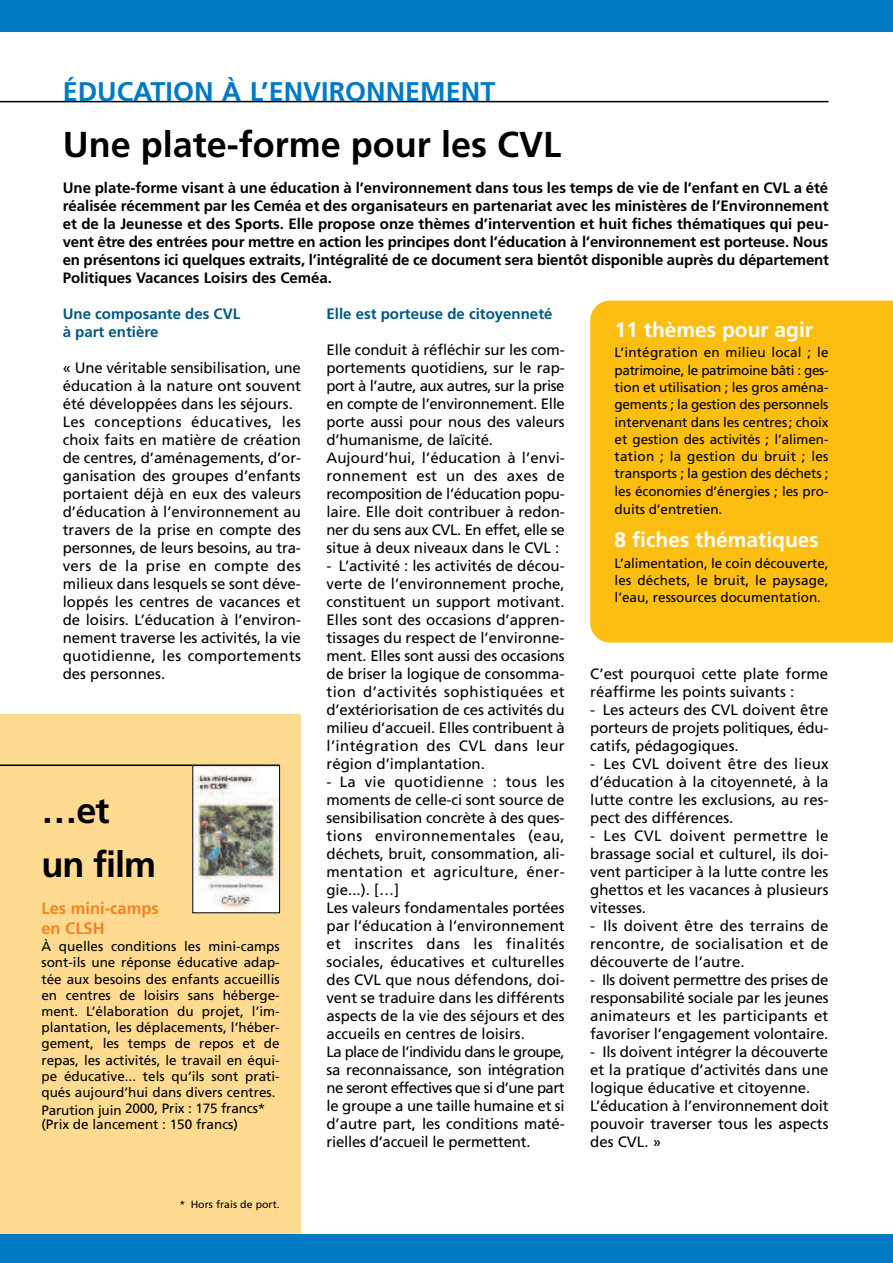
<style>
.page{position:relative;width:893px;height:1263px;background:#fff}
.page>*{position:absolute;margin:0;border:0;box-sizing:border-box;transform-origin:0 0}
.t1{font:700 36px/54px "Frutiger";color:#000}
.t2{font:700 27px "Frutiger";color:#007ac2}
.t3{font:700 21px "Frutiger";color:#fff}
.t4{font:700 16.5px/19.8px "Frutiger";color:#f58220}
.t5{font:15px/18px "Frutiger";color:#000;text-align:justify}
.t6{font:700 15px/18px "Frutiger";color:#000;text-align:justify}
.t7{font:700 15px/18px "Frutiger";color:#005883}
.t8{font:13.5px/16.2px "Frutiger";color:#000;text-align:justify}
.t9{font:10.5px "Frutiger";color:#000}
</style>
<div class="page">
<div style="left:0;top:715px;width:301px;height:522px;background:#fedb90"></div>
<hr style="left:0;top:101px;width:828px;height:1px;background:#000">
<div style="left:0;top:1234px;width:892px;height:29px;background:#007ac2"></div>
<div style="left:0;top:0;width:892px;height:31px;background:#007ac2"></div>
<hr style="left:0;top:765px;width:280px;height:1px;background:#000">
<div style="left:590px;top:301px;width:302px;height:342px;background:#fdbe12"></div>
<img style="left:195px;top:767px;width:83px;height:144px">
<div style="left:193px;top:765px;width:87px;height:148px;border:1px solid #000"></div>
<h2 class="t2" style="left:63px;top:81px;width:434px">ÉDUCATION À L’ENVIRONNEMENT</h2>
<h1 class="t1" style="left:63px;top:120px;width:500px">Une plate-forme pour les CVL</h1>
<p class="t6" style="left:63px;top:180px;width:767px">Une plate-forme visant à une éducation à l’environnement dans tous les temps de vie de l’enfant en CVL a été réalisée récemment par les Ceméa et des organisateurs en partenariat avec les ministères de l’Environnement et de la Jeunesse et des Sports. Elle propose onze thèmes d’intervention et huit fiches thématiques qui peu&shy;vent être des entrées pour mettre en action les principes dont l’éducation à l’environnement est porteuse. Nous en présentons ici quelques extraits, l’intégralité de ce document sera bientôt disponible auprès du département Politiques Vacances Loisirs des Ceméa.</p>
<p class="t7" style="left:63px;top:306px;width:179px">Une composante des CVL à part entière</p>
<p class="t5" style="left:63px;top:360px;width:240px;text-align:left">« Une véritable sensibilisation, une éducation à la nature ont souvent été développées dans les séjours.<br>Les conceptions éducatives, les choix faits en matière de création de centres, d’aménagements, d’or&shy;ganisation des groupes d’enfants portaient déjà en eux des valeurs d’éducation à l’environnement au travers de la prise en compte des personnes, de leurs besoins, au tra&shy;vers de la prise en compte des milieux dans lesquels se sont déve&shy;loppés les centres de vacances et de loisirs. L’éducation à l’environ&shy;nement traverse les activités, la vie quotidienne, les comportements des personnes.</p>
<p class="t7" style="left:326px;top:306px;width:227px">Elle est porteuse de citoyenneté</p>
<p class="t5" style="left:326px;top:342px;width:240px;text-align:left">Elle conduit à réfléchir sur les com&shy;portements quotidiens, sur le rap&shy;port à l’autre, aux autres, sur la prise en compte de l’environnement. Elle porte aussi pour nous des valeurs d’humanisme, de laïcité.<br>Aujourd’hui, l’éducation à l’envi&shy;ronnement est un des axes de recomposition de l’éducation popu&shy;laire. Elle doit contribuer à redon&shy;ner du sens aux CVL. En effet, elle se situe à deux niveaux dans le CVL :</p>
<p class="t5" style="left:326px;top:558px;width:240px">- L’activité : les activités de décou&shy;verte de l’environnement proche, constituent un support motivant.<br>Elles sont des occasions d’appren&shy;tissages du respect de l’environne&shy;ment. Elles sont aussi des occasions de briser la logique de consomma&shy;tion d’activités sophistiquées et d’extériorisation de ces activités du milieu d’accueil. Elles contribuent à l’intégration des CVL dans leur région d’implantation.</p>
<p class="t5" style="left:326px;top:774px;width:240px;text-align:left">- La vie quotidienne : tous les moments de celle-ci sont source de sensibilisation concrète à des ques&shy;tions environnementales (eau, déchets, bruit, consommation, ali&shy;mentation et agriculture, éner&shy;gie...). […]<br>Les valeurs fondamentales portées par l’éducation à l’environnement et inscrites dans les finalités sociales, éducatives et culturelles des CVL que nous défendons, doi&shy;vent se traduire dans les différents aspects de la vie des séjours et des accueils en centres de loisirs.<br>La place de l’individu dans le groupe, sa reconnaissance, son intégration ne seront effectives que si d’une part le groupe a une taille humaine et si d’autre part, les conditions maté&shy;rielles d’accueil le permettent.</p>
<h3 class="t3" style="left:614px;top:321px;width:200px">11 thèmes pour agir</h3>
<p class="t8" style="left:614px;top:345px;width:215px;line-height:17.4px">L’intégration en milieu local ; le patrimoine, le patrimoine bâti : ges&shy;tion et utilisation ; les gros aména&shy;gements ; la gestion des personnels intervenant dans les centres; choix et gestion des activités ; l’alimen&shy;tation ; la gestion du bruit ; les transports ; la gestion des déchets ; les économies d’énergies ; les pro&shy;duits d’entretien.</p>
<h3 class="t3" style="left:614px;top:531px;width:206px">8 fiches thématiques</h3>
<p class="t8" style="left:614px;top:555px;width:215px;line-height:17.2px">L’alimentation, le coin découverte, les déchets, le bruit, le paysage, l’eau, ressources documentation.</p>
<p class="t5" style="left:590px;top:666px;width:239px">C’est pourquoi cette plate forme réaffirme les points suivants :</p>
<p class="t5" style="left:590px;top:702px;width:240px">- Les acteurs des CVL doivent être porteurs de projets politiques, édu&shy;catifs, pédagogiques.</p>
<p class="t5" style="left:590px;top:756px;width:240px">- Les CVL doivent être des lieux d’éducation à la citoyenneté, à la lutte contre les exclusions, au res&shy;pect des différences.</p>
<p class="t5" style="left:590px;top:828px;width:240px">- Les CVL doivent permettre le brassage social et culturel, ils doi&shy;vent participer à la lutte contre les ghettos et les vacances à plusieurs vitesses.</p>
<p class="t5" style="left:590px;top:918px;width:240px">- Ils doivent être des terrains de rencontre, de socialisation et de découverte de l’autre.</p>
<p class="t5" style="left:590px;top:972px;width:240px">- Ils doivent permettre des prises de responsabilité sociale par les jeunes animateurs et les participants et favoriser l’engagement volontaire.</p>
<p class="t5" style="left:590px;top:1044px;width:240px;text-align:left">- Ils doivent intégrer la découverte et la pratique d’activités dans une logique éducative et citoyenne.<br>L’éducation à l’environnement doit pouvoir traverser tous les aspects des CVL. »</p>
<h1 class="t1" style="left:41px;top:786px;width:116px">…et un film</h1>
<p class="t4" style="left:41px;top:899px;width:119px">Les mini-camps en CLSH</p>
<p class="t8" style="left:41px;top:939px;width:240px;text-align:left">À quelles conditions les mini-camps sont-ils une réponse éducative adap&shy;tée aux besoins des enfants accueillis en centres de loisirs sans héberge&shy;ment. L’élaboration du projet, l’im&shy;plantation, les déplacements, l’héber&shy;gement, les temps de repos et de repas, les activités, le travail en équi&shy;pe éducative... tels qu’ils sont prati&shy;qués aujourd’hui dans divers centres.<br>Parution juin 2000, Prix : 175 francs* (Prix de lancement : 150 francs)</p>
<p class="t9" style="left:180px;top:1201px;width:102px">* Hors frais de port.</p>
</div>
